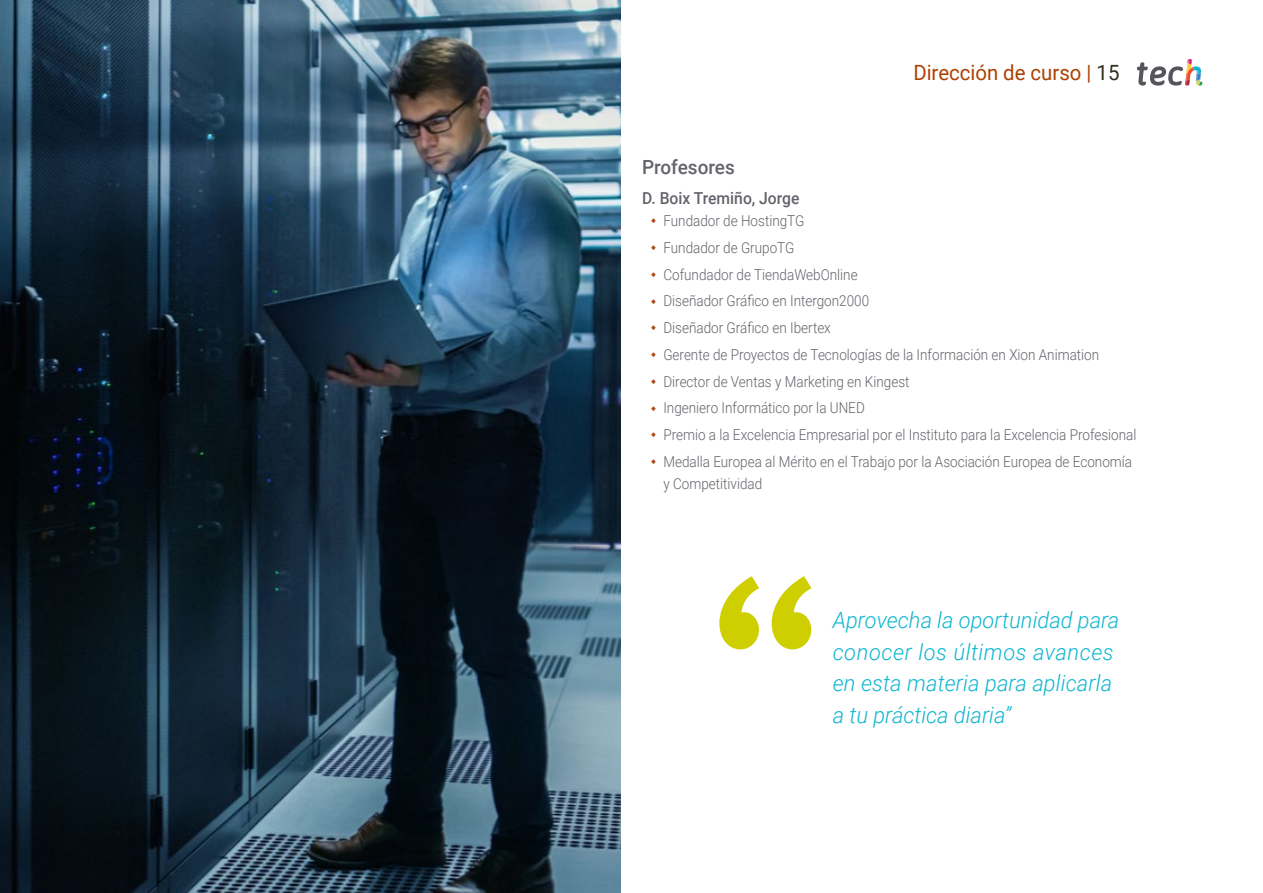
<style>
.page{position:relative;width:1263px;height:893px;background:#fff}
.page>*{position:absolute;margin:0;border:0;box-sizing:border-box;transform-origin:0 0}
.t1{font:italic 300 22.5px/31.5px "Roboto";letter-spacing:.005em;color:#0fb6cf}
.t2{font:21px "Roboto";color:#ae4000}
.t3{font:500 19.5px "Roboto";color:#61646a}
.t4{font:500 16.5px "Roboto";color:#61646a;scale:.95 1}
.t5{font:300 15px/26.7px "Roboto";color:#61646a;scale:.9 1}
.s1{color:#312e20}
</style>
<div class="page">
<svg style="left:1137px;top:59px;width:65px;height:27px"></svg>
<svg style="left:719px;top:576px;width:92px;height:73px"></svg>
<img style="left:0;top:0;width:621px;height:893px">
<h2 class="t2" style="left:913px;top:57px;width:208px">Dirección de curso | <span class="s1">15</span></h2>
<h3 class="t3" style="left:642px;top:154px;width:94px">Profesores</h3>
<p class="t4" style="left:642px;top:186px;width:167px">D. Boix Tremiño, Jorge</p>
<p class="t5" style="left:663px;top:207px;width:527px">Fundador de HostingTG<br>Fundador de GrupoTG<br>Cofundador de TiendaWebOnline<br>Diseñador Gráfico en Intergon2000<br>Diseñador Gráfico en Ibertex<br>Gerente de Proyectos de Tecnologías de la Información en Xion Animation Director de Ventas y Marketing en Kingest<br>Ingeniero Informático por la UNED<br>Premio a la Excelencia Empresarial por el Instituto para la Excelencia Profesional Medalla Europea al Mérito en el Trabajo por la Asociación Europea de Economía</p>
<p class="t5" style="left:663px;top:470px;width:111px">y Competitividad</p>
<h1 class="t1" style="left:833px;top:604px;width:288px">Aprovecha la oportunidad para conocer los últimos avances en esta materia para aplicarla a tu práctica diaria”</h1>
</div>
